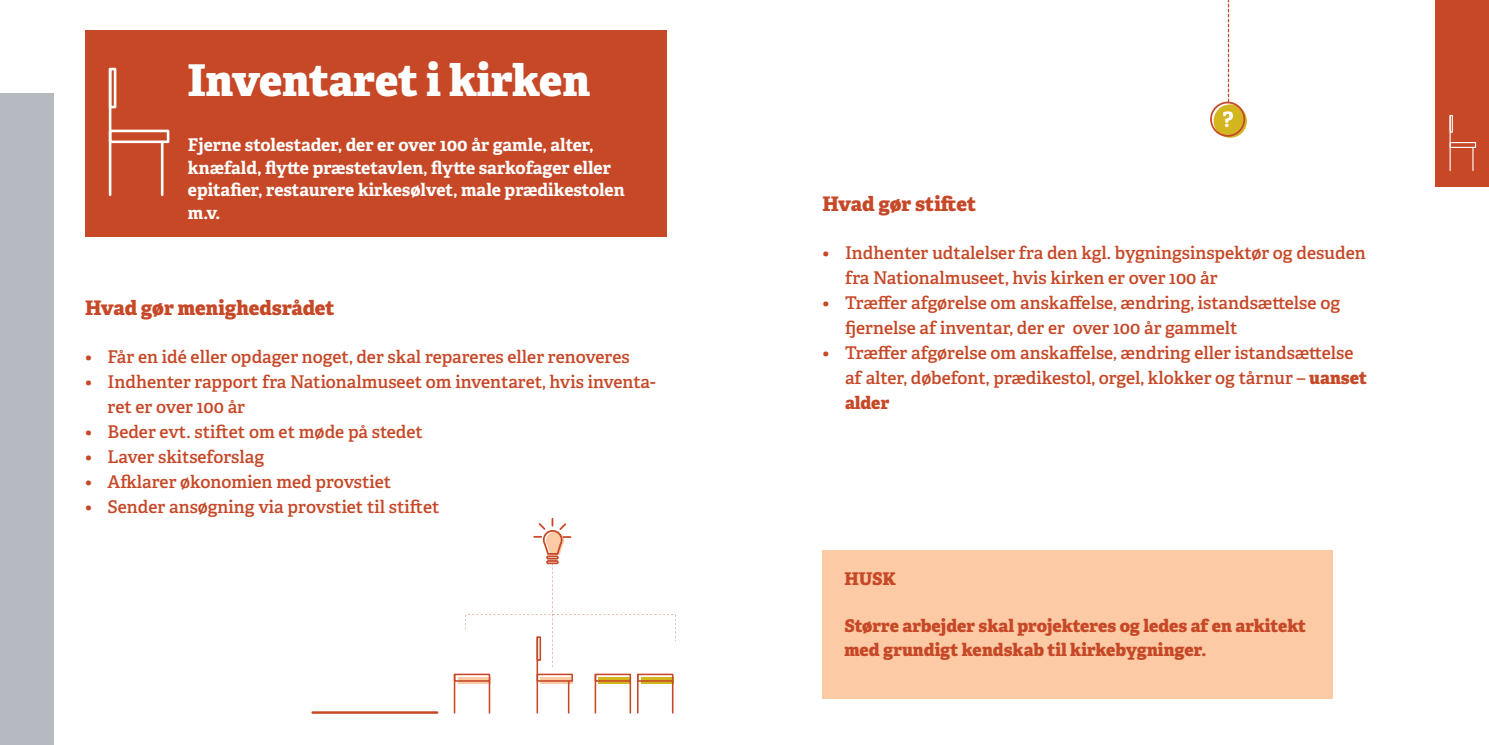
<style>
.page{position:relative;width:1489px;height:745px;background:#fff}
.page>*{position:absolute;margin:0;border:0;box-sizing:border-box;transform-origin:0 0}
.t1{font:800 43.75px "Adelle";letter-spacing:-.005em;color:#fff}
.t2{font:800 20px "Adelle";letter-spacing:-.005em;color:#c64827}
.t3{font:600 17.5px/25px "Adelle";color:#c64827}
.t4{font:700 17.5px/22.5px "Adelle";color:#fff}
.t5{font:800 17.5px/23.6px "Adelle";color:#c64827}
.s1{font-weight:800}
</style>
<div class="page">
<div style="left:822px;top:549px;width:510px;height:149px;background:#fccba5"></div>
<div style="left:540px;top:676px;width:33px;height:7px;background:#fccba5"></div>
<hr style="left:536px;top:636px;width:2px;height:76px;background:#c64827">
<hr style="left:568px;top:681px;width:1px;height:31px;background:#c64827">
<svg style="left:465px;top:518px;width:211px;height:164px"></svg>
<svg style="left:458px;top:676px;width:30px;height:7px"></svg>
<hr style="left:454px;top:674px;width:1px;height:38px;background:#c64827">
<hr style="left:488px;top:681px;width:2px;height:31px;background:#c64827">
<div style="left:454px;top:673px;width:36px;height:8px;border:2px solid #c64827"></div>
<svg style="left:598px;top:676px;width:31px;height:7px"></svg>
<hr style="left:594px;top:674px;width:2px;height:38px;background:#c64827">
<hr style="left:629px;top:681px;width:2px;height:31px;background:#c64827">
<div style="left:594px;top:673px;width:37px;height:8px;border:2px solid #c64827"></div>
<svg style="left:641px;top:676px;width:31px;height:7px"></svg>
<hr style="left:637px;top:674px;width:1px;height:38px;background:#c64827">
<hr style="left:672px;top:681px;width:1px;height:31px;background:#c64827">
<div style="left:637px;top:673px;width:36px;height:8px;border:2px solid #c64827"></div>
<svg style="left:1213px;top:104px;width:33px;height:34px"></svg>
<svg style="left:1210px;top:0;width:35px;height:137px"></svg>
<div style="left:1435px;top:0;width:53px;height:186px;background:#c64827"></div>
<hr style="left:1449px;top:115px;width:1px;height:55px;background:#fff">
<svg style="left:1472px;top:148px;width:1px;height:22px"></svg>
<div style="left:1449px;top:142px;width:26px;height:6px;border:1px solid #fff"></div>
<div style="left:1449px;top:115px;width:3px;height:18px;border:1px solid #fff"></div>
<div style="left:0;top:93px;width:53px;height:651px;background:#b6bac0"></div>
<div style="left:85px;top:30px;width:581px;height:207px;background:#c64827"></div>
<hr style="left:109px;top:69px;width:2px;height:126px;background:#fff">
<hr style="left:161px;top:142px;width:2px;height:53px;background:#fff">
<div style="left:109px;top:129px;width:60px;height:14px;border:3px solid #fff"></div>
<div style="left:109px;top:68px;width:7px;height:40px;border:3px solid #fff"></div>
<hr style="left:312px;top:710px;width:125px;height:3px;background:#c64827">
<h1 class="t1" style="left:188px;top:52px;width:403px">Inventaret i kirken</h1>
<p class="t4" style="left:188px;top:133px;width:438px">Fjerne stolestader, der er over 100 år gamle, alter, knæfald, flytte præstetavlen, flytte sarkofager eller epitafier, restaurere kirkesølvet, male prædikestolen m.v.</p>
<p class="t2" style="left:85px;top:295px;width:251px">Hvad gør menighedsrådet</p>
<p class="t3" style="left:85px;top:344px;width:546px">• Får en idé eller opdager noget, der skal repareres eller renoveres</p>
<p class="t3" style="left:108px;top:369px;width:549px;text-indent:-23px">• Indhenter rapport fra Nationalmuseet om inventaret, hvis inventa&shy;ret er over 100 år</p>
<p class="t3" style="left:85px;top:419px;width:339px">• Beder evt. stiftet om et møde på stedet</p>
<p class="t3" style="left:85px;top:444px;width:180px">• Laver skitseforslag</p>
<p class="t3" style="left:85px;top:469px;width:308px">• Afklarer økonomien med provstiet</p>
<p class="t3" style="left:85px;top:494px;width:356px">• Sender ansøgning via provstiet til stiftet</p>
<p class="t2" style="left:822px;top:191px;width:155px">Hvad gør stiftet</p>
<p class="t3" style="left:845px;top:240px;width:522px;text-indent:-23px">• Indhenter udtalelser fra den kgl. bygningsinspektør og desuden fra Nationalmuseet, hvis kirken er over 100 år</p>
<p class="t3" style="left:845px;top:290px;width:496px;text-indent:-23px">• Træffer afgørelse om anskaffelse, ændring, istandsættelse og fjernelse af inventar, der er over 100 år gammelt</p>
<p class="t3" style="left:845px;top:340px;width:523px;text-indent:-23px">• Træffer afgørelse om anskaffelse, ændring eller istandsættelse af alter, døbefont, prædikestol, orgel, klokker og tårnur – <span class="s1">uanset alder</span></p>
<p class="t5" style="left:844px;top:566px;width:53px">HUSK</p>
<p class="t5" style="left:844px;top:614px;width:463px">Større arbejder skal projekteres og ledes af en arkitekt med grundigt kendskab til kirkebygninger.</p>
</div>
